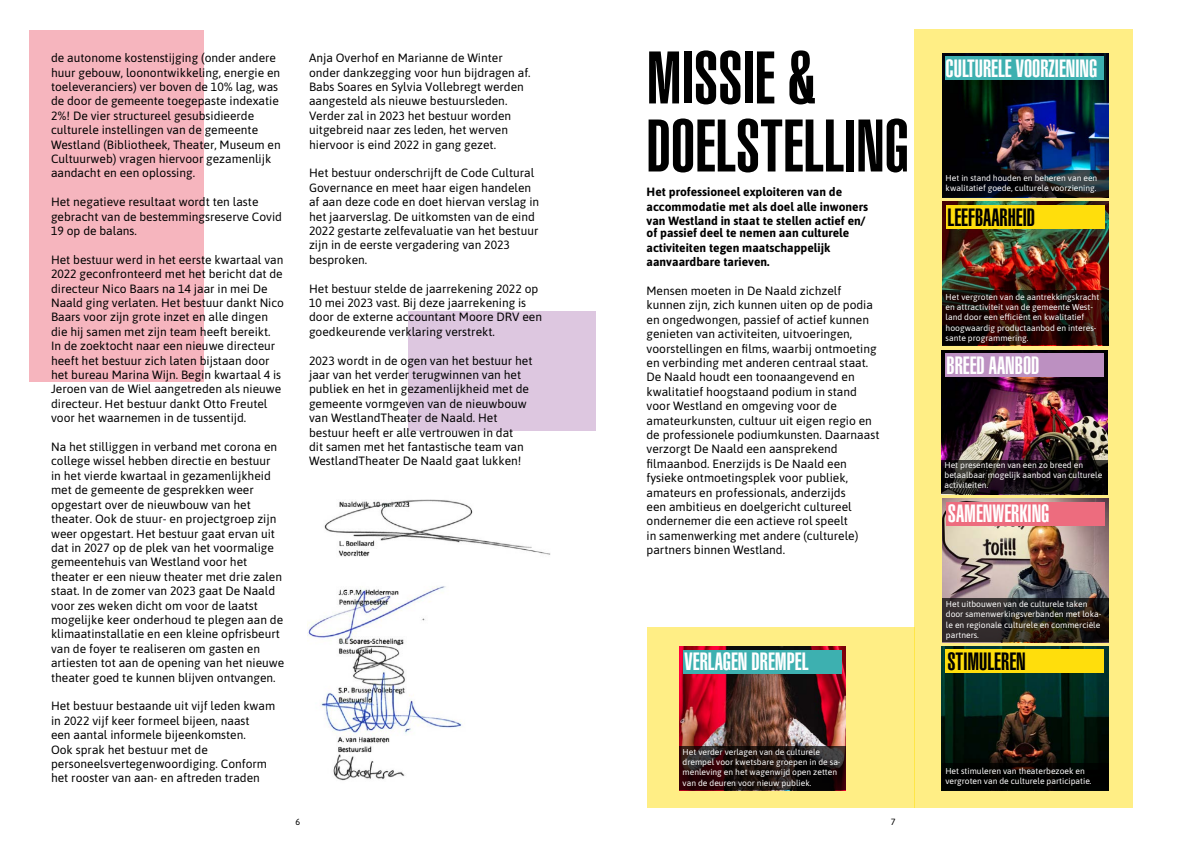
<style>
.page{position:relative;width:1191px;height:842px;background:#fff}
.page>*{position:absolute;margin:0;border:0;box-sizing:border-box;transform-origin:0 0}
.t1{font:73px/68px "Helvetica LT Std Ultra Comp";color:#000}
.t2{font:24.6px "Helvetica LT Std Ultra Comp";color:#fff}
.t3{font:24.6px "Helvetica LT Std Ultra Comp";color:#000}
.t4{font:12px/14.4px "Asap";color:#000}
.t5{font:700 12px/14.4px "Asap";color:#000}
.t6{font:9px "Asap";color:#000}
.t7{font:8.5px/10.2px "Asap";color:#fff}
</style>
<div class="page">
<div style="left:646px;top:628px;width:268px;height:180px;background:#ffee85"></div>
<div style="left:914px;top:30px;width:218px;height:778px;background:#ffee85"></div>
<div style="left:408px;top:312px;width:187px;height:119px;background:#ddc7e0"></div>
<div style="left:30px;top:30px;width:174px;height:351px;background:#f6b5be"></div>
<img style="left:307px;top:499px;width:243px;height:282px">
<img style="left:942px;top:202px;width:166px;height:144px">
<svg style="left:942px;top:291px;width:166px;height:54px;background:#230704"></svg>
<img style="left:942px;top:53px;width:166px;height:117px">
<svg style="left:942px;top:170px;width:166px;height:27px;background:#111519"></svg>
<div style="left:944px;top:56px;width:159px;height:24px;background:#3db0b0"></div>
<div style="left:946px;top:205px;width:158px;height:24px;background:#ffde0c"></div>
<img style="left:941px;top:350px;width:166px;height:110px">
<svg style="left:941px;top:460px;width:166px;height:34px;background:#140f12"></svg>
<div style="left:944px;top:353px;width:159px;height:24px;background:#bc90c1"></div>
<img style="left:942px;top:498px;width:166px;height:100px">
<svg style="left:942px;top:598px;width:166px;height:44px;background:#28221e"></svg>
<div style="left:946px;top:502px;width:158px;height:24px;background:#ed6c7e"></div>
<img style="left:942px;top:646px;width:166px;height:117px">
<div style="left:941px;top:763px;width:167px;height:27px;background:#000"></div>
<div style="left:945px;top:649px;width:159px;height:24px;background:#ffde0c"></div>
<img style="left:679px;top:646px;width:166px;height:100px">
<div style="left:682px;top:650px;width:159px;height:24px;background:#3db0b0"></div>
<svg style="left:679px;top:746px;width:166px;height:44px;background:#1f1110"></svg>
<p class="t4" style="left:51px;top:50px;width:231px">de autonome kostenstijging (onder andere huur gebouw, loonontwikkeling, energie en toeleveranciers) ver boven de 10% lag, was de door de gemeente toegepaste indexatie 2%! De vier structureel gesubsidieerde culturele instellingen van de gemeente Westland (Bibliotheek, Theater, Museum en Cultuurweb) vragen hiervoor gezamenlijk aandacht en een oplossing.</p>
<p class="t4" style="left:51px;top:194px;width:232px">Het negatieve resultaat wordt ten laste gebracht van de bestemmingsreserve Covid<br>19 op de balans.</p>
<p class="t4" style="left:51px;top:252px;width:235px">Het bestuur werd in het eerste kwartaal van 2022 geconfronteerd met het bericht dat de directeur Nico Baars na 14 jaar in mei De Naald ging verlaten. Het bestuur dankt Nico Baars voor zijn grote inzet en alle dingen die hij samen met zijn team heeft bereikt.<br>In de zoektocht naar een nieuwe directeur heeft het bestuur zich laten bijstaan door het bureau Marina Wijn. Begin kwartaal 4 is Jeroen van de Wiel aangetreden als nieuwe directeur. Het bestuur dankt Otto Freutel voor het waarnemen in de tussentijd.</p>
<p class="t4" style="left:51px;top:439px;width:235px">Na het stilliggen in verband met corona en college wissel hebben directie en bestuur<br>in het vierde kwartaal in gezamenlijkheid met de gemeente de gesprekken weer opgestart over de nieuwbouw van het theater. Ook de stuur- en projectgroep zijn weer opgestart. Het bestuur gaat ervan uit dat in 2027 op de plek van het voormalige gemeentehuis van Westland voor het theater er een nieuw theater met drie zalen staat. In de zomer van 2023 gaat De Naald voor zes weken dicht om voor de laatst mogelijke keer onderhoud te plegen aan de klimaatinstallatie en een kleine opfrisbeurt van de foyer te realiseren om gasten en artiesten tot aan de opening van het nieuwe theater goed te kunnen blijven ontvangen.</p>
<p class="t4" style="left:51px;top:698px;width:226px">Het bestuur bestaande uit vijf leden kwam in 2022 vijf keer formeel bijeen, naast<br>een aantal informele bijeenkomsten.<br>Ook sprak het bestuur met de personeelsvertegenwoordiging. Conform het rooster van aan- en aftreden traden</p>
<p class="t4" style="left:309px;top:50px;width:223px">Anja Overhof en Marianne de Winter onder dankzegging voor hun bijdragen af.<br>Babs Soares en Sylvia Vollebregt werden aangesteld als nieuwe bestuursleden.<br>Verder zal in 2023 het bestuur worden uitgebreid naar zes leden, het werven hiervoor is eind 2022 in gang gezet.</p>
<p class="t4" style="left:309px;top:165px;width:232px">Het bestuur onderschrijft de Code Cultural Governance en meet haar eigen handelen af aan deze code en doet hiervan verslag in het jaarverslag. De uitkomsten van de eind 2022 gestarte zelfevaluatie van het bestuur zijn in de eerste vergadering van 2023 besproken.</p>
<p class="t4" style="left:309px;top:281px;width:234px">Het bestuur stelde de jaarrekening 2022 op 10 mei 2023 vast. Bij deze jaarrekening is door de externe accountant Moore DRV een goedkeurende verklaring verstrekt.</p>
<p class="t4" style="left:309px;top:353px;width:225px">2023 wordt in de ogen van het bestuur het jaar van het verder terugwinnen van het publiek en het in gezamenlijkheid met de gemeente vormgeven van de nieuwbouw van WestlandTheater de Naald. Het bestuur heeft er alle vertrouwen in dat<br>dit samen met het fantastische team van WestlandTheater De Naald gaat lukken!</p>
<h1 class="t1" style="left:646px;top:45px;width:264px">MISSIE &amp;<br>DOELSTELLING</h1>
<p class="t5" style="left:646px;top:184px;width:223px">Het professioneel exploiteren van de accommodatie met als doel alle inwoners van Westland in staat te stellen actief en/</p>
<p class="t5" style="left:646px;top:225px;width:204px">of passief deel te nemen aan culturele activiteiten tegen maatschappelijk aanvaardbare tarieven.</p>
<p class="t4" style="left:646px;top:283px;width:234px">Mensen moeten in De Naald zichzelf kunnen zijn, zich kunnen uiten op de podia en ongedwongen, passief of actief kunnen genieten van activiteiten, uitvoeringen, voorstellingen en films, waarbij ontmoeting en verbinding met anderen centraal staat.<br>De Naald houdt een toonaangevend en kwalitatief hoogstaand podium in stand voor Westland en omgeving voor de amateurkunsten, cultuur uit eigen regio en de professionele podiumkunsten. Daarnaast verzorgt De Naald een aansprekend filmaanbod. Enerzijds is De Naald een fysieke ontmoetingsplek voor publiek, amateurs en professionals, anderzijds<br>een ambitieus en doelgericht cultureel ondernemer die een actieve rol speelt<br>in samenwerking met andere (culturele) partners binnen Westland.</p>
<h2 class="t2" style="left:945px;top:54px;width:153px">CULTURELE VOORZIENING</h2>
<p class="t7" style="left:945px;top:172px;width:153px">Het in stand houden en beheren van een kwalitatief goede, culturele voorziening.</p>
<h2 class="t3" style="left:947px;top:203px;width:89px">LEEFBAARHEID</h2>
<p class="t7" style="left:945px;top:291px;width:155px">Het vergroten van de aantrekkingskracht en attractiviteit van de gemeente West&shy;land door een efficiënt en kwalitatief hoogwaardig productaanbod en interes&shy;sante programmering.</p>
<h2 class="t2" style="left:946px;top:351px;width:94px">BREED AANBOD</h2>
<p class="t7" style="left:944px;top:459px;width:159px">Het presenteren van een zo breed en betaalbaar mogelijk aanbod van culturele activiteiten.</p>
<h2 class="t2" style="left:948px;top:499px;width:103px">SAMENWERKING</h2>
<p class="t7" style="left:946px;top:599px;width:157px">Het uitbouwen van de culturele taken door samenwerkingsverbanden met loka&shy;le en regionale culturele en commerciële partners.</p>
<h2 class="t2" style="left:684px;top:648px;width:125px">VERLAGEN DREMPEL</h2>
<h2 class="t3" style="left:947px;top:647px;width:80px">STIMULEREN</h2>
<p class="t7" style="left:682px;top:746px;width:159px">Het verder verlagen van de culturele drempel voor kwetsbare groepen in de sa&shy;menleving en het wagenwijd open zetten van de deuren voor nieuw publiek.</p>
<p class="t7" style="left:945px;top:765px;width:148px">Het stimuleren van theaterbezoek en vergroten van de culturele participatie.</p>
<p class="t6" style="left:295px;top:815px;width:6px">6</p>
<p class="t6" style="left:891px;top:815px;width:6px">7</p>
</div>
